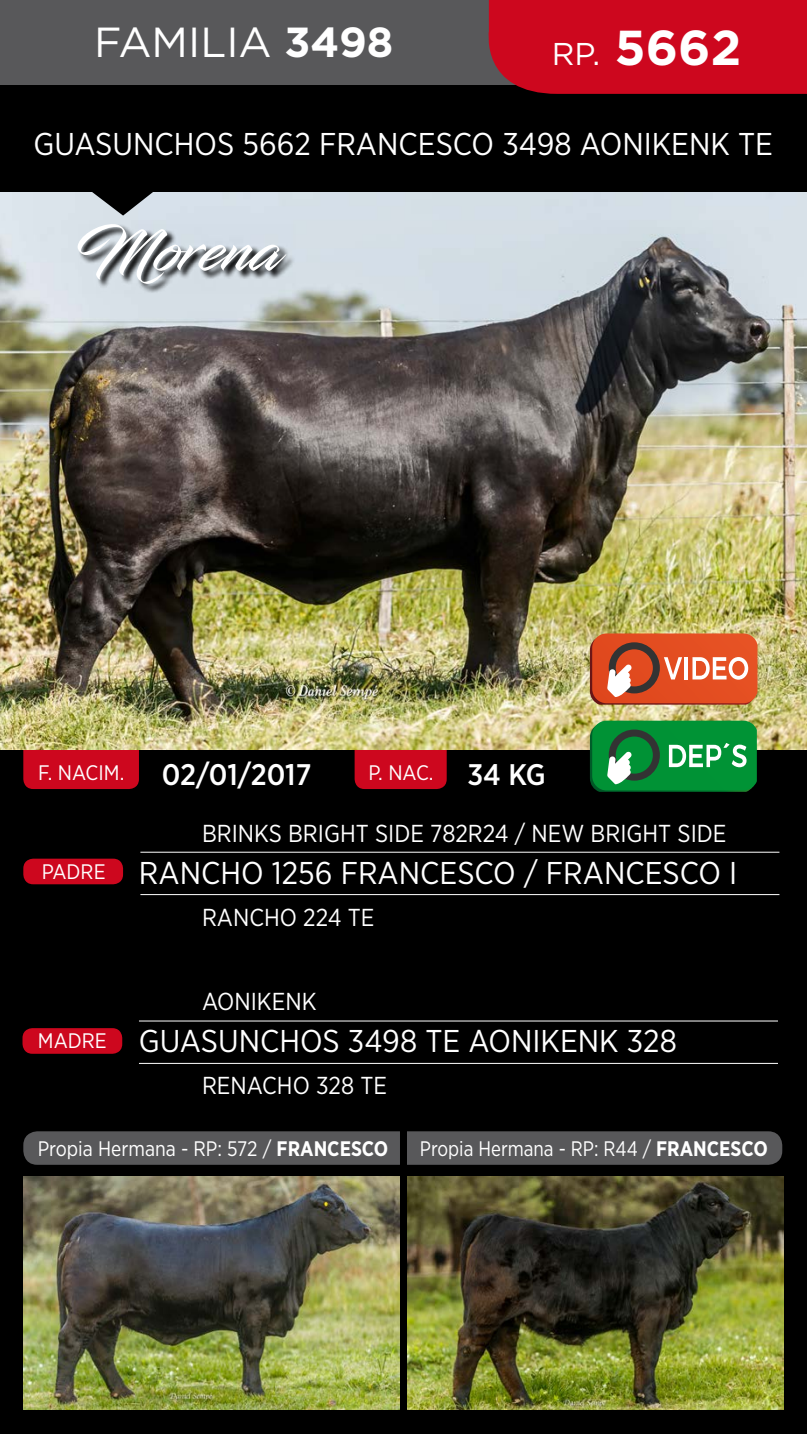
<style>
.page{position:relative;width:807px;height:1434px;background:#fff}
.page>*{position:absolute;margin:0;border:0;box-sizing:border-box;transform-origin:0 0}
.t1{font:63px "Infinite Stroke";letter-spacing:-.005em;color:#fff}
.t2{font:700 49px "Gotham";color:#fff}
.t3{font:42px "Gotham";color:#fff}
.t4{font:31.5px "Gotham Narrow";color:#fff}
.t5{font:500 29.75px "Gotham Narrow";letter-spacing:-.005em;color:#fff}
.t6{font:24.5px "Gotham Narrow";color:#fff}
.t7{font:21px "Gotham Narrow";color:#fff;scale:.95 1}
.t8{font:21px "Gotham Narrow";color:#fff;scale:.92 1}
.t9{font:21px "Gotham Narrow";color:#fff}
.s1{font-weight:700}
.s2{font-weight:400;font-size:31.5px}
</style>
<div class="page">
<div style="left:0;top:749px;width:807px;height:685px;background:#000"></div>
<div style="left:23px;top:858px;width:100px;height:26px;background:#cd071e;border-radius:10px"></div>
<div style="left:22px;top:1028px;width:100px;height:26px;background:#cd071e;border-radius:10px"></div>
<hr style="left:140px;top:852px;width:639px;height:1px;background:#fff">
<hr style="left:139px;top:1020px;width:639px;height:1px;background:#fff">
<hr style="left:140px;top:894px;width:639px;height:1px;background:#fff">
<hr style="left:139px;top:1063px;width:639px;height:1px;background:#fff">
<div style="left:23px;top:1131px;width:759px;height:34px;background:#58585a;border-radius:14px"></div>
<div style="left:400px;top:1116px;width:7px;height:318px;background:#000"></div>
<div style="left:23px;top:717px;width:116px;height:72px;background:#cd071e;border-radius:10px"></div>
<div style="left:354px;top:717px;width:92px;height:72px;background:#cd071e;border-radius:10px"></div>
<div style="left:0;top:0;width:807px;height:85px;background:#58585a"></div>
<div style="left:0;top:85px;width:807px;height:115px;background:#000"></div>
<div style="left:488px;top:0;width:319px;height:94px;background:#cd071e"></div>
<img style="left:0;top:192px;width:807px;height:557px">
<img style="left:23px;top:1176px;width:377px;height:233px">
<img style="left:407px;top:1176px;width:376px;height:233px">
<svg style="left:78px;top:224px;width:217px;height:69px;background:#aab2b8"></svg>
<svg style="left:86px;top:192px;width:73px;height:24px"></svg>
<svg style="left:590px;top:633px;width:167px;height:71px;background:#d7603d"></svg>
<svg style="left:590px;top:720px;width:166px;height:72px;background:#21954a"></svg>
<h3 class="t3" style="left:94px;top:15px;width:300px">FAMILIA <span class="s1">3498</span></h3>
<h2 class="t2" style="left:552px;top:15px;width:191px"><span class="s2">RP.</span> 5662</h2>
<p class="t4" style="left:33px;top:125px;width:741px">GUASUNCHOS 5662 FRANCESCO 3498 AONIKENK TE</p>
<h1 class="t1" style="left:75px;top:211px;width:213px">Morena</h1>
<p class="t5" style="left:162px;top:756px;width:151px">02/01/2017</p>
<p class="t5" style="left:467px;top:756px;width:80px">34 KG</p>
<p class="t9" style="left:38px;top:759px;width:88px">F. Nacim.</p>
<p class="t9" style="left:368px;top:759px;width:67px">P. Nac.</p>
<p class="t9" style="left:42px;top:858px;width:65px">PADRE</p>
<p class="t9" style="left:38px;top:1028px;width:70px">MADRE</p>
<p class="t6" style="left:202px;top:818px;width:526px">BRINKS BRIGHT SIDE 782R24 / NEW BRIGHT SIDE</p>
<p class="t4" style="left:139px;top:853px;width:600px">RANCHO 1256 FRANCESCO / FRANCESCO I</p>
<p class="t6" style="left:202px;top:902px;width:174px">RANCHO 224 TE</p>
<p class="t6" style="left:202px;top:986px;width:116px">AONIKENK</p>
<p class="t4" style="left:139px;top:1021px;width:539px">GUASUNCHOS 3498 TE AONIKENK 328</p>
<p class="t6" style="left:202px;top:1070px;width:187px">RENACHO 328 TE</p>
<p class="t7" style="left:38px;top:1135px;width:370px">Propia Hermana - RP: 572 / <span class="s1">FRANCESCO</span></p>
<p class="t8" style="left:420px;top:1135px;width:380px">Propia Hermana - RP: R44 / <span class="s1">FRANCESCO</span></p>
</div>
